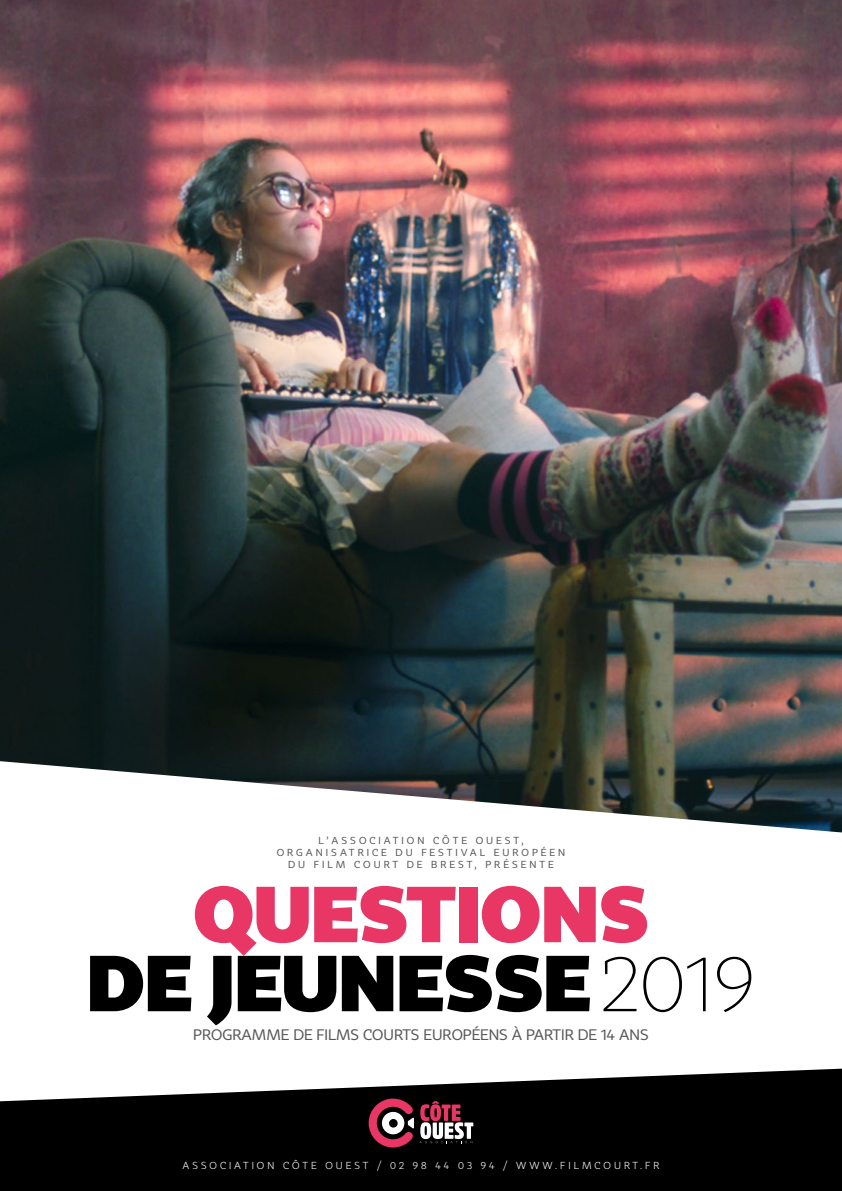
<style>
.page{position:relative;width:842px;height:1191px;background:#fff}
.page>*{position:absolute;margin:0;border:0;box-sizing:border-box;transform-origin:0 0}
.t1{font:900 78px "Tabac Sans";color:#000}
.t2{font:900 78px "Tabac Sans";color:#e83665}
.t3{font:15px "Tabac Sans";color:#575756}
.t4{font:10px "Tabac Sans";letter-spacing:.3em;color:#575756}
.t5{font:300 10px "Tabac Sans";letter-spacing:.3em;color:#fff}
.s1{font-weight:100}
</style>
<div class="page">
<img style="left:0;top:0;width:842px;height:761px">
<svg style="left:0;top:761px;width:842px;height:72px"></svg>
<svg style="left:0;top:1068px;width:842px;height:123px;background:#242424"></svg>
<svg style="left:369px;top:1098px;width:45px;height:49px"></svg>
<svg style="left:420px;top:1101px;width:53px;height:42px"></svg>
<p class="t4" style="left:318px;top:834px;width:207px">L’ASSOCIATION CÔTE OUEST,</p>
<p class="t4" style="left:277px;top:846px;width:290px">ORGANISATRICE DU FESTIVAL EUROPÉEN</p>
<p class="t4" style="left:288px;top:858px;width:267px">DU FILM COURT DE BREST, PRÉSENTE</p>
<p class="t2" style="left:193px;top:864px;width:457px">QUESTIONS</p>
<p class="t1" style="left:87px;top:933px;width:669px">DE JEUNESSE<span class="s1">2019</span></p>
<p class="t3" style="left:193px;top:1025px;width:457px">PROGRAMME DE FILMS COURTS EUROPÉENS À PARTIR DE 14 ANS</p>
<p class="t5" style="left:183px;top:1159px;width:478px">ASSOCIATION CÔTE OUEST / 02 98 44 03 94 / WWW.FILMCOURT.FR</p>
</div>
